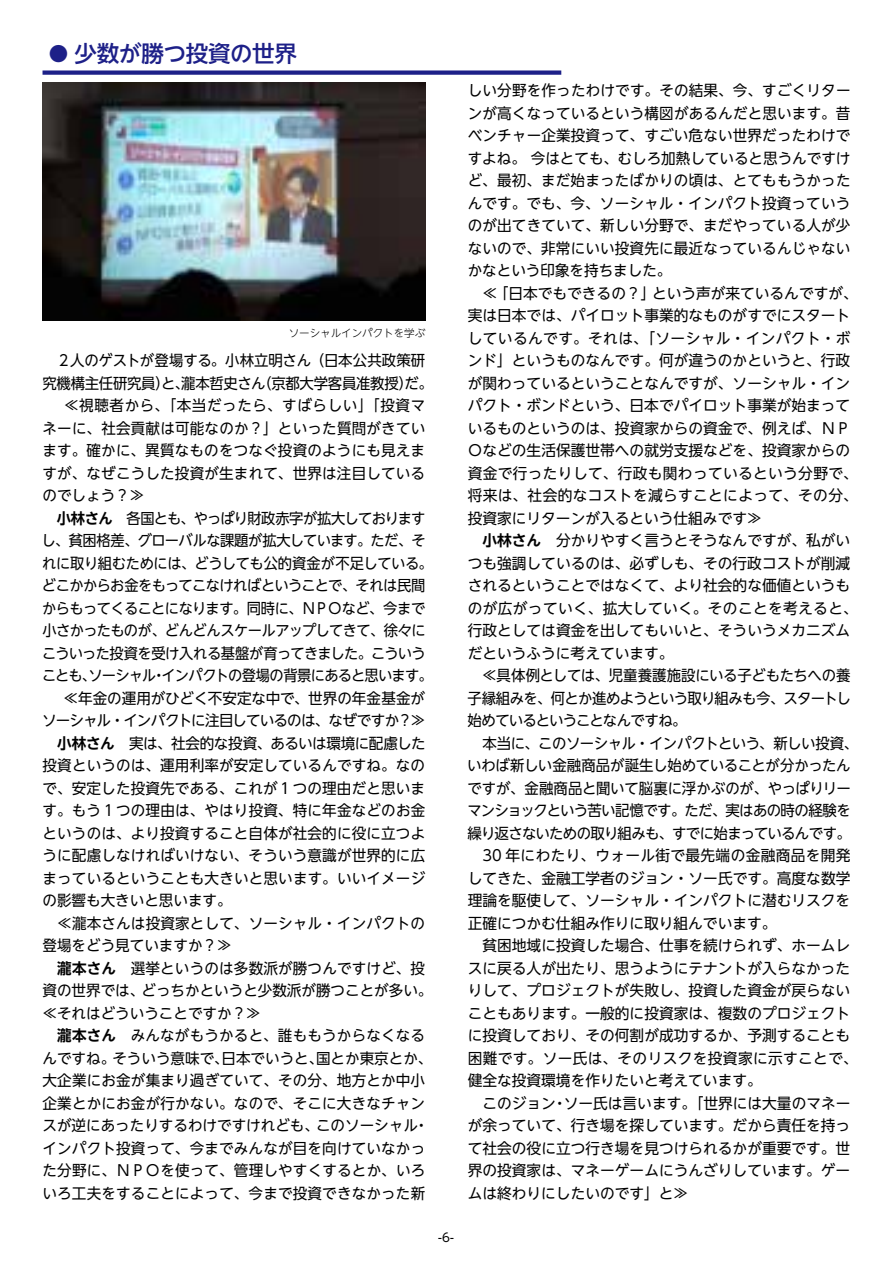
<style>
.page{position:relative;width:893px;height:1263px;background:#fff}
.page>*{position:absolute;margin:0;border:0;box-sizing:border-box;transform-origin:0 0}
.t1{font:500 22.5px "UD Shin Go NT Pr 6 N";letter-spacing:-.015em;color:#1d2088}
.t2{font:15px/22.5px "UD Shin Go NT Pr 6 N";color:#000}
.t3{font:15px "UD Shin Go NT Pr 6 N";letter-spacing:-.045em;color:#000;scale:.95 1}
.t4{font:15px "UD Shin Go NT Pr 6 N";letter-spacing:-.04em;color:#000;scale:.95 1}
.t5{font:15px "UD Shin Go NT Pr 6 N";letter-spacing:-.02em;color:#000;scale:.96 1}
.t6{font:15px "UD Shin Go NT Pr 6 N";letter-spacing:-.055em;color:#000;scale:.95 1}
.t7{font:15px "UD Shin Go NT Pr 6 N";letter-spacing:-.035em;color:#000;scale:.95 1}
.t8{font:15px "UD Shin Go NT Pr 6 N";letter-spacing:-.02em;color:#000;scale:.95 1}
.t9{font:15px "UD Shin Go NT Pr 6 N";letter-spacing:-.055em;color:#000}
.t10{font:15px "UD Shin Go NT Pr 6 N";color:#000;scale:.96 1}
.t11{font:15px "UD Shin Go NT Pr 6 N";letter-spacing:-.05em;color:#000;scale:.95 1}
.t12{font:15px "UD Shin Go NT Pr 6 N";letter-spacing:-.03em;color:#000}
.t13{font:15px "UD Shin Go NT Pr 6 N";letter-spacing:.04em;color:#000}
.t14{font:12px "UD Shin Go NT Pr 6 N";color:#000}
.t15{font:300 10.5px "UD Shin Go NT Pr 6 N";color:#000}
.s1{font-size:19.5px}
.s2{font-family:"UD Shin Go NT Pr 6 N De";font-weight:700}
</style>
<div class="page">
<img style="left:42px;top:83px;width:383px;height:237px">
<div style="left:43px;top:70px;width:518px;height:5px;background:#1d2088"></div>
<h1 class="t1" style="left:49px;top:36px;width:250px"><span class="s1">●</span> 少数が勝つ投資の世界</h1>
<p class="t15" style="left:289px;top:325px;width:138px">ソーシャルインパクトを学ぶ</p>
<p class="t10" style="left:43px;top:348px;width:400px">　２人のゲストが登場する。小林立明さん（日本公共政策研</p>
<p class="t5" style="left:42px;top:371px;width:408px">究機構主任研究員）と、瀧本哲史さん（京都大学客員准教授）だ。</p>
<p class="t13" style="left:49px;top:393px;width:378px">　≪視聴者から、「本当だったら、すばらしい」「投資マ</p>
<p class="t2" style="left:43px;top:416px;width:384px">ネーに、社会貢献は可能なのか？」といった質問がきてい</p>
<p class="t2" style="left:43px;top:439px;width:384px">ます。確かに、異質なものをつなぐ投資のようにも見えま</p>
<p class="t2" style="left:43px;top:461px;width:384px">すが、なぜこうした投資が生まれて、世界は注目している</p>
<p class="t2" style="left:43px;top:484px;width:103px">のでしょう？≫</p>
<p class="t11" style="left:57px;top:506px;width:390px"><span class="s2">小林さん</span>　各国とも、やっぱり財政赤字が拡大しております</p>
<p class="t7" style="left:42px;top:528px;width:406px">し、貧困格差、グローバルな課題が拡大しています。ただ、そ</p>
<p class="t8" style="left:42px;top:551px;width:413px">れに取り組むためには、どうしても公的資金が不足している。</p>
<p class="t3" style="left:42px;top:573px;width:405px">どこかからお金をもってこなければということで、それは民間</p>
<p class="t4" style="left:42px;top:596px;width:405px">からもってくることになります。同時に、ＮＰＯなど、今まで</p>
<p class="t3" style="left:42px;top:618px;width:405px">小さかったものが、どんどんスケールアップしてきて、徐々に</p>
<p class="t4" style="left:42px;top:641px;width:405px">こういった投資を受け入れる基盤が育ってきました。こういう</p>
<p class="t6" style="left:42px;top:663px;width:413px">ことも、ソーシャル・インパクトの登場の背景にあると思います。</p>
<p class="t2" style="left:49px;top:686px;width:378px">　≪年金の運用がひどく不安定な中で、世界の年金基金が</p>
<p class="t9" style="left:42px;top:708px;width:385px">ソーシャル・インパクトに注目しているのは、なぜですか？≫</p>
<p class="t12" style="left:43px;top:731px;width:385px"><span class="s2">　小林さん</span>　実は、社会的な投資、あるいは環境に配慮した</p>
<p class="t2" style="left:43px;top:754px;width:384px">投資というのは、運用利率が安定しているんですね。なの</p>
<p class="t2" style="left:43px;top:776px;width:384px">で、安定した投資先である、これが１つの理由だと思いま</p>
<p class="t2" style="left:43px;top:799px;width:384px">す。もう１つの理由は、やはり投資、特に年金などのお金</p>
<p class="t2" style="left:43px;top:821px;width:384px">というのは、より投資すること自体が社会的に役に立つよ</p>
<p class="t2" style="left:43px;top:844px;width:384px">うに配慮しなければいけない、そういう意識が世界的に広</p>
<p class="t2" style="left:43px;top:866px;width:384px">まっているということも大きいと思います。いいイメージ</p>
<p class="t2" style="left:43px;top:889px;width:191px">の影響も大きいと思います。</p>
<p class="t2" style="left:43px;top:911px;width:384px">　≪瀧本さんは投資家として、ソーシャル・インパクトの</p>
<p class="t2" style="left:43px;top:934px;width:191px">登場をどう見ていますか？≫</p>
<p class="t2" style="left:43px;top:956px;width:384px"><span class="s2">　瀧本さん</span>　選挙というのは多数派が勝つんですけど、投</p>
<p class="t2" style="left:43px;top:979px;width:391px">資の世界では、どっちかというと少数派が勝つことが多い。</p>
<p class="t2" style="left:43px;top:1001px;width:220px">≪それはどういうことですか？≫</p>
<p class="t2" style="left:57px;top:1024px;width:369px"><span class="s2">瀧本さん</span>　みんながもうかると、誰ももうからなくなる</p>
<p class="t2" style="left:43px;top:1046px;width:391px">んですね。そういう意味で、日本でいうと、国とか東京とか、</p>
<p class="t2" style="left:43px;top:1069px;width:384px">大企業にお金が集まり過ぎていて、その分、地方とか中小</p>
<p class="t2" style="left:43px;top:1091px;width:384px">企業とかにお金が行かない。なので、そこに大きなチャン</p>
<p class="t2" style="left:43px;top:1114px;width:388px">スが逆にあったりするわけですけれども、このソーシャル・</p>
<p class="t2" style="left:43px;top:1136px;width:384px">インパクト投資って、今までみんなが目を向けていなかっ</p>
<p class="t2" style="left:43px;top:1159px;width:384px">た分野に、ＮＰＯを使って、管理しやすくするとか、いろ</p>
<p class="t2" style="left:43px;top:1181px;width:384px">いろ工夫をすることによって、今まで投資できなかった新</p>
<p class="t14" style="left:438px;top:1227px;width:17px">-6-</p>
<p class="t2" style="left:468px;top:79px;width:392px">しい分野を作ったわけです。その結果、今、すごくリターンが高くなっているという構図があるんだと思います。昔ベンチャー企業投資って、すごい危ない世界だったわけですよね。 今はとても、むしろ加熱していると思うんですけど、最初、まだ始まったばかりの頃は、とてももうかったんです。でも、今、ソーシャル・インパクト投資っていうのが出てきていて、新しい分野で、まだやっている人が少ないので、非常にいい投資先に最近なっているんじゃないかなという印象を持ちました。<br>　≪「日本でもできるの？」という声が来ているんですが、実は日本では、パイロット事業的なものがすでにスタートしているんです。それは、「ソーシャル・インパクト・ボンド」というものなんです。何が違うのかというと、行政が関わっているということなんですが、ソーシャル・インパクト・ボンドという、日本でパイロット事業が始まっているものというのは、投資家からの資金で、例えば、ＮＰ<br>Ｏなどの生活保護世帯への就労支援などを、投資家からの資金で行ったりして、行政も関わっているという分野で、将来は、社会的なコストを減らすことによって、その分、投資家にリターンが入るという仕組みです≫</p>
<p class="t2" style="left:467px;top:529px;width:393px;text-indent:15px"><span class="s2">小林さん</span>　分かりやすく言うとそうなんですが、私がいつも強調しているのは、必ずしも、その行政コストが削減されるということではなくて、より社会的な価値というものが広がっていく、拡大していく。そのことを考えると、行政としては資金を出してもいいと、そういうメカニズムだというふうに考えています。<br>　≪具体例としては、児童養護施設にいる子どもたちへの養子縁組みを、何とか進めようという取り組みも今、スタートし始めているということなんですね。<br>　本当に、このソーシャル・インパクトという、新しい投資、いわば新しい金融商品が誕生し始めていることが分かったんですが、金融商品と聞いて脳裏に浮かぶのが、やっぱりリーマンショックという苦い記憶です。ただ、実はあの時の経験を繰り返さないための取り組みも、すでに始まっているんです。　30 年にわたり、ウォール街で最先端の金融商品を開発してきた、金融工学者のジョン・ソー氏です。高度な数学理論を駆使して、ソーシャル・インパクトに潜むリスクを正確につかむ仕組み作りに取り組んでいます。<br>　貧困地域に投資した場合、仕事を続けられず、ホームレスに戻る人が出たり、思うようにテナントが入らなかったりして、プロジェクトが失敗し、投資した資金が戻らないこともあります。一般的に投資家は、複数のプロジェクトに投資しており、その何割が成功するか、予測することも困難です。ソー氏は、そのリスクを投資家に示すことで、健全な投資環境を作りたいと考えています。<br>　このジョン・ソー氏は言います。「世界には大量のマネーが余っていて、行き場を探しています。だから責任を持って社会の役に立つ行き場を見つけられるかが重要です。世界の投資家は、マネーゲームにうんざりしています。ゲームは終わりにしたいのです」と≫</p>
</div>
